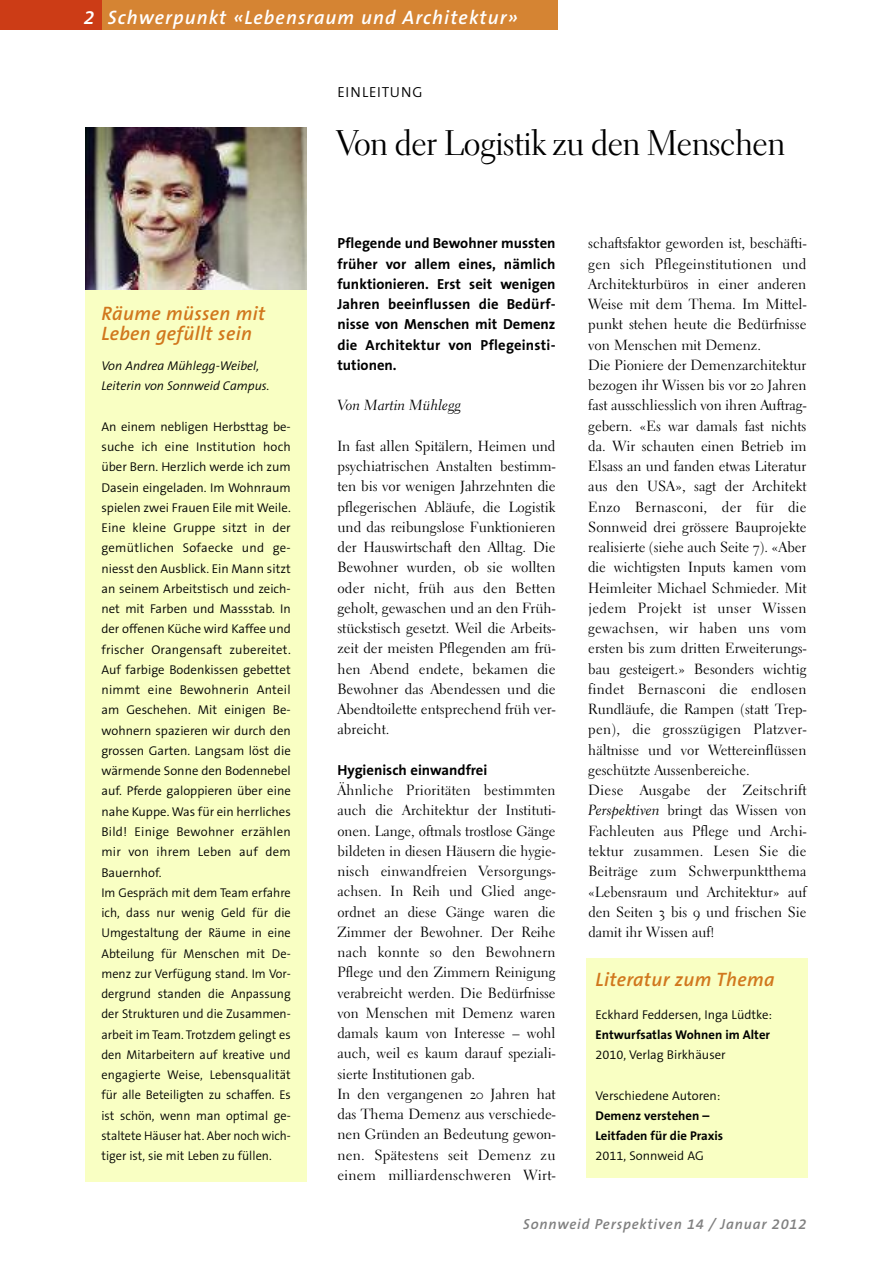
<style>
.page{position:relative;width:893px;height:1263px;background:#fff}
.page>*{position:absolute;margin:0;border:0;box-sizing:border-box;transform-origin:0 0}
.t1{font:36px "Electra LT Display";letter-spacing:.015em;color:#000}
.t2{font:italic 600 19.5px/20.2px "The Sans B6";letter-spacing:.015em;color:#d1771d}
.t3{font:italic 600 19.5px "The Sans B6";letter-spacing:.055em;color:#fff}
.t4{font:14.7px/20.2px "Electra LH Regular Os F";color:#000}
.t5{font:700 14.7px/20.2px "The Sans B7";color:#000;text-align:justify}
.t6{font:italic 600 14.7px "The Sans B6";letter-spacing:.055em;color:#808080}
.t7{font:14.7px "Electra LH Cursive Os F";color:#000}
.t8{font:300 14.7px "The Sans B4";letter-spacing:.055em;color:#000}
.t9{font:300 12.75px/20.2px "The Sans B4";color:#000}
.t10{font:700 12.75px/20.2px "The Sans B7";color:#000}
.t11{font:italic 300 12.75px/20.2px "The Sans B4";color:#000}
.s1{font-family:"Electra LH Cursive Os F"}
</style>
<div class="page">
<div style="left:85px;top:0;width:472px;height:30px;background:#d58433"></div>
<div style="left:0;top:0;width:102px;height:30px;background:#cc3c16"></div>
<div style="left:85px;top:128px;width:221px;height:1053px;background:#f9ffc3"></div>
<img style="left:85px;top:128px;width:221px;height:162px">
<div style="left:587px;top:958px;width:221px;height:220px;background:#f9ffc3"></div>
<h2 class="t3" style="left:84px;top:8px;width:435px">2 Schwerpunkt «Lebensraum und Architektur»</h2>
<p class="t8" style="left:337px;top:85px;width:86px">EINLEITUNG</p>
<h2 class="t2" style="left:101px;top:304px;width:165px">Räume müssen mit<br>Leben gefüllt sein</h2>
<p class="t11" style="left:101px;top:356px;width:170px">Von Andrea Mühlegg-Weibel,<br>Leiterin von Sonnweid Campus.</p>
<p class="t9" style="left:101px;top:417px;width:191px">An einem nebligen Herbsttag be&shy;suche ich eine Institution hoch über Bern. Herzlich werde ich zum<br>Dasein eingeladen. Im Wohnraum spielen zwei Frauen Eile mit Weile.<br>Eine kleine Gruppe sitzt in der gemütlichen Sofaecke und ge&shy;niesst den Ausblick. Ein Mann sitzt an seinem Arbeitstisch und zeich&shy;net mit Farben und Massstab. In der offenen Küche wird Kaffee und frischer Orangensaft zubereitet.<br>Auf farbige Bodenkissen gebettet nimmt eine Bewohnerin Anteil am Geschehen. Mit einigen Be&shy;wohnern spazieren wir durch den grossen Garten. Langsam löst die wärmende Sonne den Bodennebel auf. Pferde galoppieren über eine nahe Kuppe. Was für ein herrliches<br>Bild! Einige Bewohner erzählen mir von ihrem Leben auf dem<br>Bauernhof.<br>Im Gespräch mit dem Team erfahre ich, dass nur wenig Geld für die<br>Umgestaltung der Räume in eine<br>Abteilung für Menschen mit De&shy;menz zur Verfügung stand. Im Vor&shy;dergrund standen die Anpassung der Strukturen und die Zusammen&shy;arbeit im Team. Trotzdem gelingt es den Mitarbeitern auf kreative und engagierte Weise, Lebensqualität für alle Beteiligten zu schaffen. Es ist schön, wenn man optimal ge&shy;staltete Häuser hat. Aber noch wich&shy;tiger ist, sie mit Leben zu füllen.</p>
<h1 class="t1" style="left:337px;top:129px;width:449px">Von der Logistik zu den Menschen</h1>
<p class="t4" style="left:588px;top:235px;width:220px">schaftsfaktor geworden ist, beschäfti&shy;gen sich Pflegeinstitutionen und Architekturbüros in einer anderen Weise mit dem Thema. Im Mittel&shy;punkt stehen heute die Bedürfnisse von Menschen mit Demenz.<br>Die Pioniere der Demenzarchitektur bezogen ihr Wissen bis vor 20 Jahren fast ausschliesslich von ihren Auftrag&shy;gebern. «Es war damals fast nichts da. Wir schauten einen Betrieb im Elsass an und fanden etwas Literatur aus den USA», sagt der Architekt Enzo Bernasconi, der für die Sonnweid drei grössere Bauprojekte realisierte (siehe auch Seite 7). «Aber die wichtigsten Inputs kamen vom Heimleiter Michael Schmieder. Mit jedem Projekt ist unser Wissen gewachsen, wir haben uns vom ersten bis zum dritten Erweiterungs&shy;bau gesteigert.» Besonders wichtig findet Bernasconi die endlosen Rundläufe, die Rampen (statt Trep&shy;pen), die grosszügigen Platzver&shy;hältnisse und vor Wettereinflüssen geschützte Aussenbereiche.<br>Diese Ausgabe der Zeitschrift <span class="s1">Perspektiven</span> bringt das Wissen von Fachleuten aus Pflege und Archi&shy;tektur zusammen. Lesen Sie die Beiträge zum Schwerpunktthema «Lebensraum und Architektur» auf den Seiten 3 bis 9 und frischen Sie damit ihr Wissen auf!</p>
<p class="t5" style="left:337px;top:234px;width:220px">Pflegende und Bewohner mussten früher vor allem eines, nämlich funktionieren. Erst seit wenigen Jahren beeinflussen die Bedürf&shy;nisse von Menschen mit Demenz die Architektur von Pflegeinsti&shy;tutionen.</p>
<p class="t7" style="left:337px;top:399px;width:125px">Von Martin Mühlegg</p>
<p class="t4" style="left:337px;top:437px;width:220px;text-align:justify">In fast allen Spitälern, Heimen und psychiatrischen Anstalten bestimm&shy;ten bis vor wenigen Jahrzehnten die pflegerischen Abläufe, die Logistik und das reibungslose Funktionieren der Hauswirtschaft den Alltag. Die Bewohner wurden, ob sie wollten oder nicht, früh aus den Betten geholt, gewaschen und an den Früh&shy;stückstisch gesetzt. Weil die Arbeits&shy;zeit der meisten Pflegenden am frü&shy;hen Abend endete, bekamen die Bewohner das Abendessen und die Abendtoilette entsprechend früh ver&shy;abreicht.</p>
<p class="t5" style="left:337px;top:760px;width:151px">Hygienisch einwandfrei</p>
<p class="t4" style="left:337px;top:781px;width:220px">Ähnliche Prioritäten bestimmten auch die Architektur der Instituti&shy;onen. Lange, oftmals trostlose Gänge bildeten in diesen Häusern die hygie&shy;nisch einwandfreien Versorgungs&shy;achsen. In Reih und Glied ange&shy;ordnet an diese Gänge waren die<br>Zimmer der Bewohner. Der Reihe nach konnte so den Bewohnern<br>Pflege und den Zimmern Reinigung verabreicht werden. Die Bedürfnisse von Menschen mit Demenz waren damals kaum von Interesse – wohl auch, weil es kaum darauf speziali&shy;sierte Institutionen gab.<br>In den vergangenen 20 Jahren hat das Thema Demenz aus verschiede&shy;nen Gründen an Bedeutung gewon&shy;nen. Spätestens seit Demenz zu einem milliardenschweren Wirt-</p>
<p class="t6" style="left:523px;top:1217px;width:285px">Sonnweid Perspektiven 14 / Januar 2012</p>
<h2 class="t2" style="left:596px;top:969px;width:181px">Literatur zum Thema</h2>
<p class="t9" style="left:596px;top:1004px;width:178px">Eckhard Feddersen, Inga Lüdtke:</p>
<p class="t10" style="left:596px;top:1025px;width:176px">Entwurfsatlas Wohnen im Alter</p>
<p class="t9" style="left:596px;top:1045px;width:132px">2010, Verlag Birkhäuser</p>
<p class="t9" style="left:596px;top:1085px;width:126px">Verschiedene Autoren:</p>
<p class="t10" style="left:596px;top:1106px;width:129px">Demenz verstehen –<br>Leitfaden für die Praxis</p>
<p class="t9" style="left:596px;top:1146px;width:110px">2011, Sonnweid AG</p>
</div>
